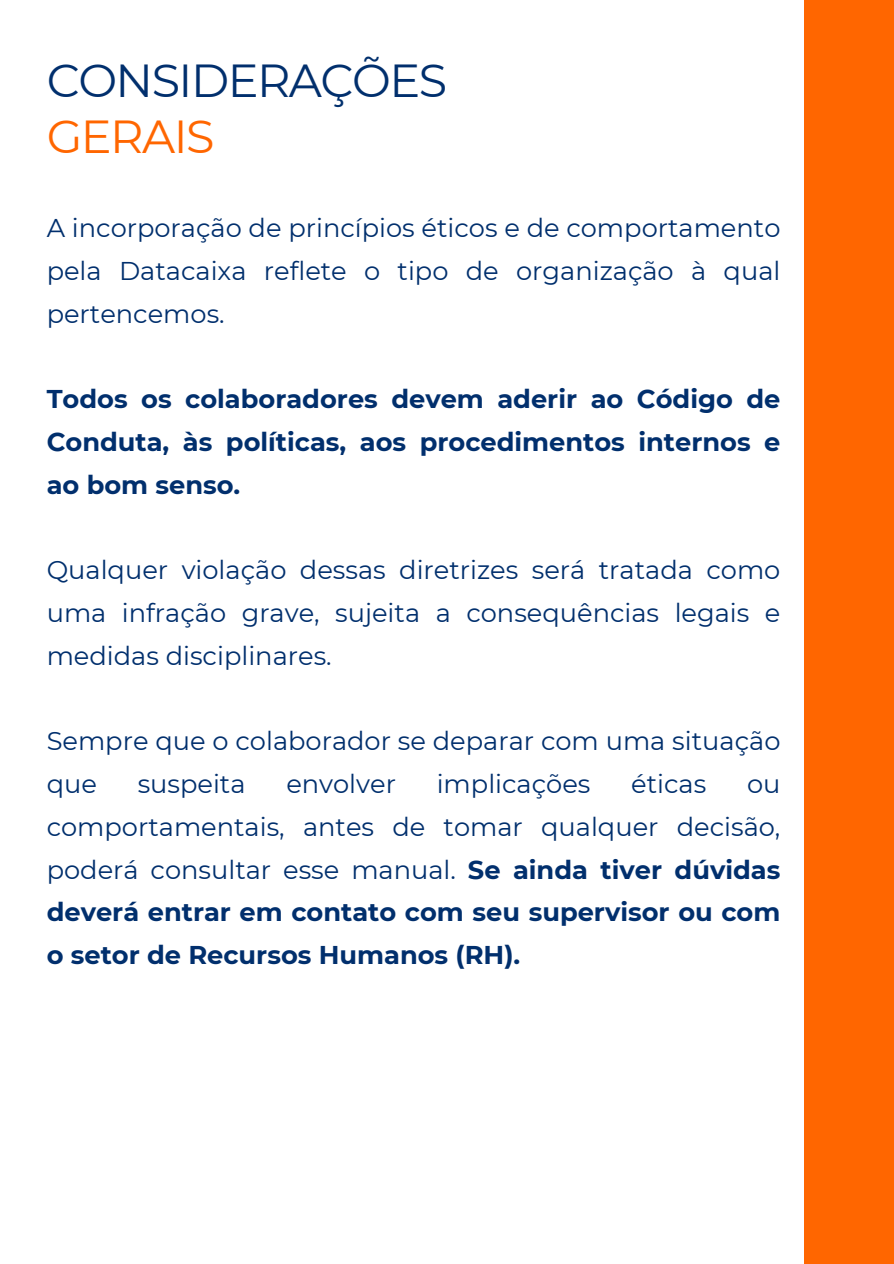
<style>
.page{position:relative;width:894px;height:1264px;background:#fff}
.page>*{position:absolute;margin:0;border:0;box-sizing:border-box;transform-origin:0 0}
.t1{font:46.2px/56.2px "Montserrat";letter-spacing:-.035em;color:#012f6d}
.t2{font:25.65px/42.8px "Montserrat";color:#012f6d;text-align:justify}
.t3{font:700 25.65px/42.8px "Montserrat";color:#012f6d;text-align:justify}
.s1{color:#f60}
.s2{font-weight:400}
</style>
<div class="page">
<div style="left:804px;top:0;width:89px;height:1263px;background:#f60"></div>
<h1 class="t1" style="left:47px;top:52px;width:402px">CONSIDERAÇÕES<br><span class="s1">GERAIS</span></h1>
<p class="t2" style="left:47px;top:206px;width:735px">A incorporação de princípios éticos e de comportamento pela Datacaixa reflete o tipo de organização à qual pertencemos.</p>
<h2 class="t3" style="left:47px;top:377px;width:735px">Todos os colaboradores devem aderir ao Código de Conduta, às políticas, aos procedimentos internos e ao bom senso.</h2>
<p class="t2" style="left:47px;top:548px;width:735px">Qualquer violação dessas diretrizes será tratada como uma infração grave, sujeita a consequências legais e medidas disciplinares.</p>
<p class="t2" style="left:47px;top:719px;width:735px">Sempre que o colaborador se deparar com uma situação que</p>
<p class="t2" style="left:138px;top:762px;width:109px">suspeita</p>
<p class="t2" style="left:286px;top:762px;width:111px">envolver</p>
<p class="t2" style="left:436px;top:762px;width:155px">implicações</p>
<p class="t2" style="left:631px;top:762px;width:77px">éticas</p>
<p class="t3" style="left:47px;top:762px;width:735px;text-indent:700px"><span class="s2">ou comportamentais, antes de tomar qualquer decisão, poderá consultar esse manual.</span> Se ainda tiver dúvidas deverá entrar em contato com seu supervisor ou com o setor de Recursos Humanos (RH).</p>
</div>
